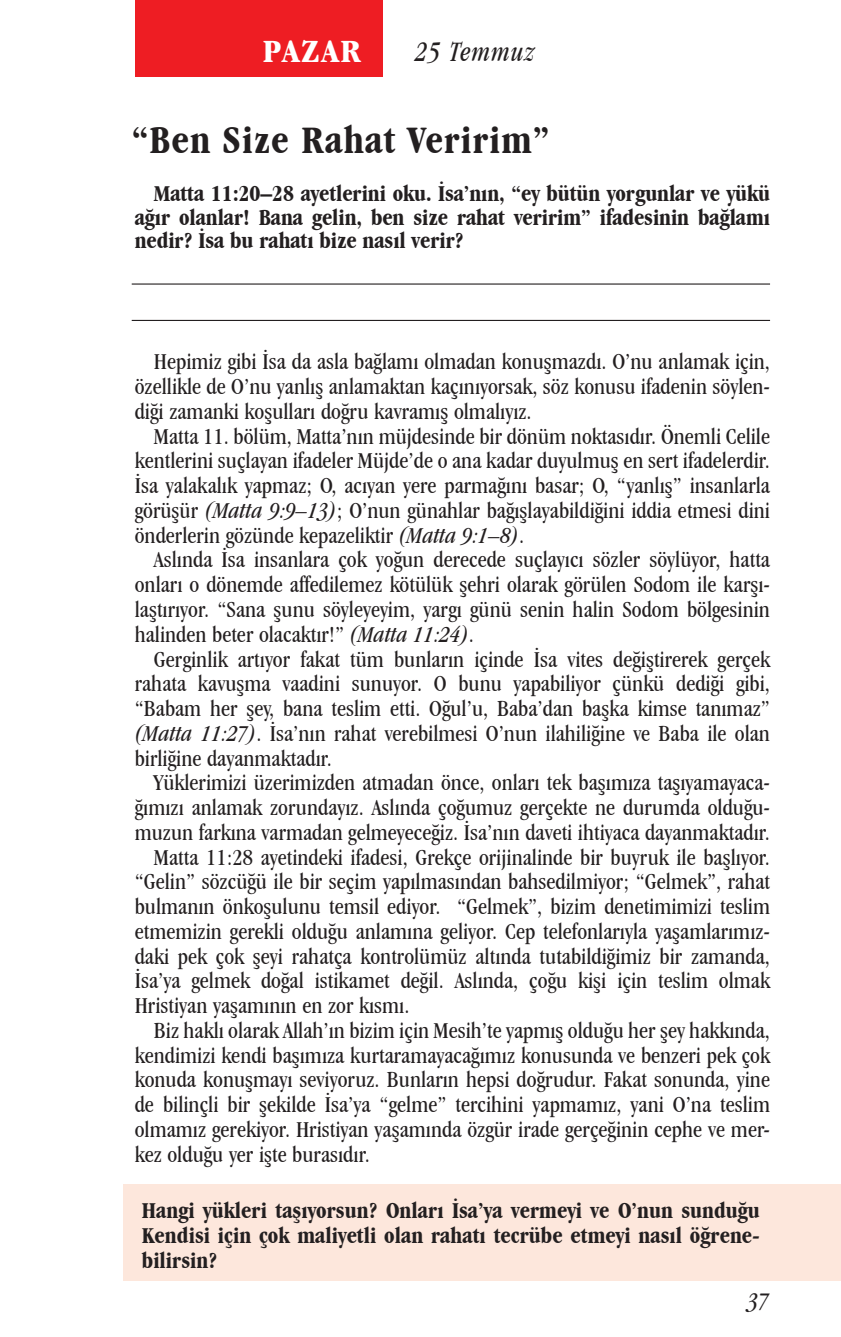
<style>
.page{position:relative;width:841px;height:1337px;background:#fff}
.page>*{position:absolute;margin:0;border:0;box-sizing:border-box;transform-origin:0 0}
.Day_Title{font:700 condensed 40.5px "Garamond IT Cby BT";letter-spacing:.025em;color:#231f20}
.Daily_Header{font:700 condensed 33.75px "Garamond IT Cby BT";letter-spacing:.05em;color:#fff;scale:1.1 1}
.Lesson_Dates{font:italic condensed 29.25px "Garamond IT Cby BT";letter-spacing:.05em;color:#231f20;scale:.9 1}
.t1{font:italic condensed 24.75px "Garamond IT Cby BT";color:#231f20}
.Body{font:condensed 23.62px/24.8px "Garamond IT Cby BT";color:#231f20;text-align:justify}
.Body-2{font:700 condensed 23.62px/23.6px "Garamond IT Cby BT";letter-spacing:-.005em;color:#231f20;text-align:justify}
.x-screened_box-text{font:700 condensed 23.62px/24.8px "Garamond IT Cby BT";color:#231f20;text-align:justify}
.s1{font-style:italic}
</style>
<div class="page">
<div style="left:135px;top:0;width:247px;height:76px;background:#ee1d23"></div>
<div style="left:123px;top:1184px;width:717px;height:97px;background:#fde7dc"></div>
<hr style="left:132px;top:283px;width:638px;height:2px;background:#231f20">
<hr style="left:132px;top:320px;width:638px;height:1px;background:#231f20">
<p class="Daily_Header" style="left:263px;top:31px;width:90px">PAZAR</p>
<p class="Lesson_Dates" style="left:416px;top:35px;width:134px">25 Temmuz</p>
<p class="Day_Title" style="left:132px;top:116px;width:419px">“Ben Size Rahat Veririm”</p>
<p class="Body-2" style="left:135px;top:181px;width:636px;text-indent:19px">Matta 11:20–28 ayetlerini oku. İsa’nın, “ey bütün yorgunlar ve yükü ağır olanlar! Bana gelin, ben size rahat veririm” ifadesinin bağlamı nedir? İsa bu rahatı bize nasıl verir?</p>
<p class="Body" style="left:135px;top:349px;width:636px;text-indent:19px">Hepimiz gibi İsa da asla bağlamı olmadan konuşmazdı. O’nu anlamak için, özellikle de O’nu yanlış anlamaktan kaçınıyorsak, söz konusu ifadenin söylen&shy;diği zamanki koşulları doğru kavramış olmalıyız.</p>
<p class="Body" style="left:135px;top:423px;width:636px;text-indent:19px">Matta 11. bölüm, Matta’nın müjdesinde bir dönüm noktasıdır. Önemli Celile kentlerini suçlayan ifadeler Müjde’de o ana kadar duyulmuş en sert ifadelerdir.<br>İsa yalakalık yapmaz; O, acıyan yere parmağını basar; O, “yanlış” insanlarla görüşür <span class="s1">(Matta 9:9–13)</span>; O’nun günahlar bağışlayabildiğini iddia etmesi dini önderlerin gözünde kepazeliktir <span class="s1">(Matta 9:1–8)</span>.</p>
<p class="Body" style="left:135px;top:547px;width:636px;text-indent:19px">Aslında İsa insanlara çok yoğun derecede suçlayıcı sözler söylüyor, hatta onları o dönemde affedilemez kötülük şehri olarak görülen Sodom ile karşı&shy;laştırıyor. “Sana şunu söyleyeyim, yargı günü senin halin Sodom bölgesinin halinden beter olacaktır!” <span class="s1">(Matta 11:24)</span>.</p>
<p class="Body" style="left:135px;top:646px;width:636px;text-indent:19px">Gerginlik artıyor fakat tüm bunların içinde İsa vites değiştirerek gerçek rahata kavuşma vaadini sunuyor. O bunu yapabiliyor çünkü dediği gibi, “Babam her şey, bana teslim etti. Oğul’u, Baba’dan başka kimse tanımaz” <span class="s1">(Matta 11:27)</span>. İsa’nın rahat verebilmesi O’nun ilahiliğine ve Baba ile olan birliğine dayanmaktadır.</p>
<p class="Body" style="left:135px;top:770px;width:636px;text-indent:19px">Yüklerimizi üzerimizden atmadan önce, onları tek başımıza taşıyamayaca&shy;ğımızı anlamak zorundayız. Aslında çoğumuz gerçekte ne durumda olduğu&shy;muzun farkına varmadan gelmeyeceğiz. İsa’nın daveti ihtiyaca dayanmaktadır.</p>
<p class="Body" style="left:135px;top:844px;width:636px;text-indent:19px">Matta 11:28 ayetindeki ifadesi, Grekçe orijinalinde bir buyruk ile başlıyor. “Gelin” sözcüğü ile bir seçim yapılmasından bahsedilmiyor; “Gelmek”, rahat bulmanın önkoşulunu temsil ediyor. “Gelmek”, bizim denetimimizi teslim etmemizin gerekli olduğu anlamına geliyor. Cep telefonlarıyla yaşamlarımız&shy;daki pek çok şeyi rahatça kontrolümüz altında tutabildiğimiz bir zamanda, İsa’ya gelmek doğal istikamet değil. Aslında, çoğu kişi için teslim olmak Hristiyan yaşamının en zor kısmı.</p>
<p class="Body" style="left:135px;top:1017px;width:636px;text-indent:19px">Biz haklı olarak Allah’ın bizim için Mesih’te yapmış olduğu her şey hakkında, kendimizi kendi başımıza kurtaramayacağımız konusunda ve benzeri pek çok konuda konuşmayı seviyoruz. Bunların hepsi doğrudur. Fakat sonunda, yine de bilinçli bir şekilde İsa’ya “gelme” tercihini yapmamız, yani O’na teslim olmamız gerekiyor. Hristiyan yaşamında özgür irade gerçeğinin cephe ve mer&shy;kez olduğu yer işte burasıdır.</p>
<p class="x-screened_box-text" style="left:142px;top:1198px;width:619px">Hangi yükleri taşıyorsun? Onları İsa’ya vermeyi ve O’nun sunduğu Kendisi için çok maliyetli olan rahatı tecrübe etmeyi nasıl öğrene&shy;bilirsin?</p>
<p class="t1" style="left:747px;top:1286px;width:23px">37</p>
</div>
